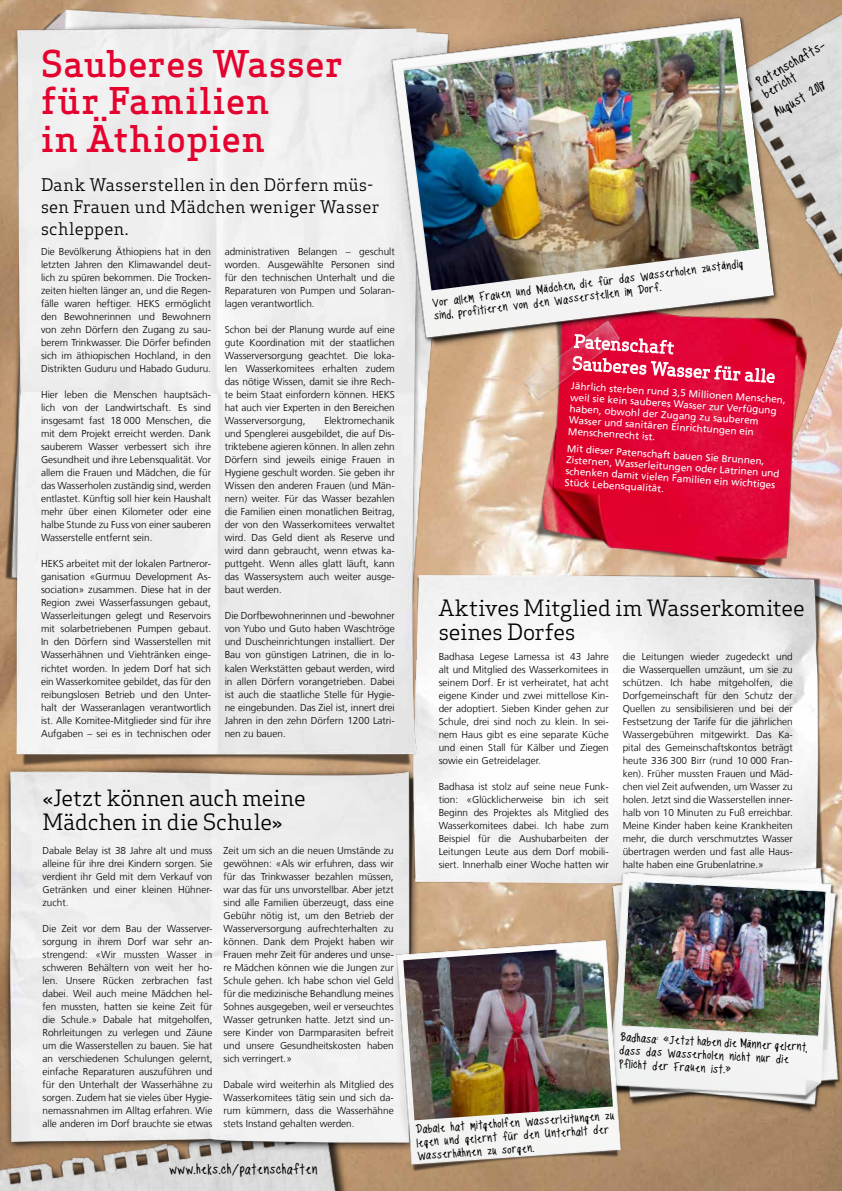
<style>
.page{position:relative;width:842px;height:1191px;background:#fff}
.page>*{position:absolute;margin:0;border:0;box-sizing:border-box;transform-origin:0 0}
.t1{font:500 36px/37.4px "Apex Serif";letter-spacing:.01em;color:#e4032e}
.t2{font:22px/24px "Apex Serif";letter-spacing:-.01em;color:#000}
.t3{font:17px/22px "Apex Serif";letter-spacing:.01em;color:#000}
.t4{font:17px/21.8px "Apex Serif";color:#fff}
.t5{font:14px/13.4px "Tippy Toes Bold";color:#000}
.t6{font:12px/13.3px "Tippy Toes Bold";color:#000}
.t7{font:300 10px/13px "Frutiger LT Com";color:#000;text-align:justify}
.t8{font:10px/11.5px "Frutiger LT Com";color:#fff}
</style>
<div class="page">
<img style="left:449px;top:0;width:393px;height:1191px">
<img style="left:832px;top:3px;width:10px;height:267px">
<img style="left:0;top:765px;width:449px;height:426px">
<img style="left:832px;top:270px;width:10px;height:413px">
<img style="left:396px;top:563px;width:440px;height:368px">
<div style="left:415px;top:574px;width:412px;height:91px;background:#fff;opacity:.58"></div>
<img style="left:0;top:0;width:497px;height:666px">
<img style="left:526px;top:274px;width:312px;height:310px">
<img style="left:480px;top:393px;width:182px;height:49px">
<svg style="left:572px;top:393px;width:203px;height:10px;background:#e10434"></svg>
<img style="left:0;top:2px;width:447px;height:763px">
<div style="left:18px;top:154px;width:383px;height:108px;background:#eee"></div>
<div style="left:19px;top:766px;width:309px;height:89px;background:#fff;opacity:.58"></div>
<img style="left:337px;top:0;width:495px;height:393px">
<img style="left:403px;top:29px;width:356px;height:261px">
<img style="left:587px;top:848px;width:255px;height:272px">
<img style="left:621px;top:880px;width:206px;height:157px">
<img style="left:386px;top:931px;width:246px;height:244px">
<img style="left:403px;top:946px;width:210px;height:174px">
<h1 class="t1" style="left:41px;top:44px;width:304px">Sauberes Wasser für Familien<br>in Äthiopien</h1>
<h3 class="t3" style="left:41px;top:173px;width:340px">Dank Wasserstellen in den Dörfern müs&shy;sen Frauen und Mädchen weniger Wasser schleppen.</h3>
<p class="t7" style="left:225px;top:245px;width:172px">administrativen Belangen – geschult worden. Ausgewählte Personen sind für den technischen Unterhalt und die Reparaturen von Pumpen und Solaran&shy;lagen verantwortlich.</p>
<p class="t7" style="left:225px;top:323px;width:172px">Schon bei der Planung wurde auf eine gute Koordination mit der staatlichen Wasserversorgung geachtet. Die loka&shy;len Wasserkomitees erhalten zudem das nötige Wissen, damit sie ihre Rech&shy;te beim Staat einfordern können. HEKS hat auch vier Experten in den Bereichen Wasserversorgung,</p>
<p class="t7" style="left:41px;top:245px;width:172px">Die Bevölkerung Äthiopiens hat in den letzten Jahren den Klimawandel deut&shy;lich zu spüren bekommen. Die Trocken&shy;zeiten hielten länger an, und die Regen&shy;fälle waren heftiger. HEKS ermöglicht den Bewohnerinnen und Bewohnern von zehn Dörfern den Zugang zu sau&shy;berem Trinkwasser. Die Dörfer befinden sich im äthiopischen Hochland, in den Distrikten Guduru und Habado Guduru.</p>
<p class="t7" style="left:41px;top:388px;width:172px">Hier leben die Menschen hauptsäch&shy;lich von der Landwirtschaft. Es sind insgesamt fast 18 000 Menschen, die mit dem Projekt erreicht werden. Dank sauberem Wasser verbessert sich ihre Gesundheit und ihre Lebensqualität. Vor allem die Frauen und Mädchen, die für das Wasserholen zuständig sind, werden entlastet. Künftig soll hier kein Haushalt mehr über einen Kilometer oder eine halbe Stunde zu Fuss von einer sauberen Wasserstelle entfernt sein.</p>
<p class="t7" style="left:41px;top:557px;width:172px">HEKS arbeitet mit der lokalen Partneror&shy;ganisation «Gurmuu Development As&shy;sociation» zusammen. Diese hat in der Region zwei Wasserfassungen gebaut, Wasserleitungen gelegt und Reservoirs mit solarbetriebenen Pumpen gebaut.<br>In den Dörfern sind Wasserstellen mit Wasserhähnen und Viehtränken einge&shy;richtet worden. In jedem Dorf hat sich ein Wasserkomitee gebildet, das für den reibungslosen Betrieb und den Unter&shy;halt der Wasseranlagen verantwortlich ist. Alle Komitee-Mitglieder sind für ihre Aufgaben – sei es in technischen oder</p>
<p class="t7" style="left:225px;top:414px;width:172px;text-indent:100px">Elektromechanik und Spenglerei ausgebildet, die auf Dis&shy;triktebene agieren können. In allen zehn Dörfern sind jeweils einige Frauen in Hygiene geschult worden. Sie geben ihr Wissen den anderen Frauen (und Män&shy;nern) weiter. Für das Wasser bezahlen die Familien einen monatlichen Beitrag, der von den Wasserkomitees verwaltet wird. Das Geld dient als Reserve und wird dann gebraucht, wenn etwas ka&shy;puttgeht. Wenn alles glatt läuft, kann das Wassersystem auch weiter ausge&shy;baut werden.</p>
<p class="t7" style="left:225px;top:609px;width:172px">Die Dorfbewohnerinnen und -bewohner von Yubo und Guto haben Waschtröge und Duscheinrichtungen installiert. Der Bau von günstigen Latrinen, die in lo&shy;kalen Werkstätten gebaut werden, wird in allen Dörfern vorangetrieben. Dabei ist auch die staatliche Stelle für Hygie&shy;ne eingebunden. Das Ziel ist, innert drei Jahren in den zehn Dörfern 1200 Latri&shy;nen zu bauen.</p>
<h2 class="t2" style="left:42px;top:785px;width:265px">«Jetzt können auch meine<br>Mädchen in die Schule»</h2>
<p class="t7" style="left:42px;top:844px;width:172px">Dabale Belay ist 38 Jahre alt und muss alleine für ihre drei Kindern sorgen. Sie verdient ihr Geld mit dem Verkauf von Getränken und einer kleinen Hühner&shy;zucht.</p>
<p class="t7" style="left:42px;top:922px;width:172px">Die Zeit vor dem Bau der Wasserver&shy;sorgung in ihrem Dorf war sehr an&shy;strengend: «Wir mussten Wasser in schweren Behältern von weit her ho&shy;len. Unsere Rücken zerbrachen fast dabei. Weil auch meine Mädchen hel&shy;fen mussten, hatten sie keine Zeit für die Schule.» Dabale hat mitgeholfen, Rohrleitungen zu verlegen und Zäune um die Wasserstellen zu bauen. Sie hat an verschiedenen Schulungen gelernt, einfache Reparaturen auszuführen und für den Unterhalt der Wasserhähne zu sorgen. Zudem hat sie vieles über Hygie&shy;nemassnahmen im Alltag erfahren. Wie alle anderen im Dorf brauchte sie etwas</p>
<p class="t7" style="left:224px;top:844px;width:172px">Zeit um sich an die neuen Umstände zu gewöhnen: «Als wir erfuhren, dass wir für das Trinkwasser bezahlen müssen, war das für uns unvorstellbar. Aber jetzt sind alle Familien überzeugt, dass eine Gebühr nötig ist, um den Betrieb der Wasserversorgung aufrechterhalten zu können. Dank dem Projekt haben wir Frauen mehr Zeit für anderes und unse&shy;re Mädchen können wie die Jungen zur Schule gehen. Ich habe schon viel Geld für die medizinische Behandlung meines Sohnes ausgegeben, weil er verseuchtes Wasser getrunken hatte. Jetzt sind un&shy;sere Kinder von Darmparasiten befreit und unsere Gesundheitskosten haben sich verringert.»</p>
<p class="t7" style="left:224px;top:1078px;width:172px">Dabale wird weiterhin als Mitglied des Wasserkomitees tätig sein und sich da&shy;rum kümmern, dass die Wasserhähne stets Instand gehalten werden.</p>
<h3 class="t5" style="left:169px;top:1163px;width:150px">www.heks.ch/patenschaften</h3>
<h3 class="t5" style="left:754px;top:78px;width:80px;rotate:-30deg">Patenschafts&shy;bericht</h3>
<h3 class="t5" style="left:772px;top:108px;width:60px;rotate:-30deg">August 2018</h3>
<p class="t6" style="left:431px;top:296px;width:315px;rotate:-7deg">Vor allem Frauen und Mädchen die für das Wasserholen zuständig sind profitieren von den Wasserstellen im Dorf.</p>
<h3 class="t4" style="left:575px;top:330px;width:205px;rotate:4deg">Patenschaft<br>Sauberes Wasser für alle</h3>
<p class="t8" style="left:572px;top:379px;width:217px;rotate:4deg">Jährlich sterben rund 3,5 Millionen Menschen, weil sie kein sauberes Wasser zur Verfügung haben, obwohl der Zugang zu sauberem Wasser und sanitären Einrichtungen ein Menschenrecht ist.</p>
<p class="t8" style="left:567px;top:442px;width:215px;rotate:4deg">Mit dieser Patenschaft bauen Sie Brunnen, Zisternen, Wasserleitungen oder Latrinen und schenken damit vielen Familien ein wichtiges Stück Lebensqualität.</p>
<h2 class="t2" style="left:439px;top:595px;width:368px">Aktives Mitglied im Wasserkomitee seines Dorfes</h2>
<p class="t7" style="left:439px;top:650px;width:172px">Badhasa Legese Lamessa ist 43 Jahre alt und Mitglied des Wasserkomitees in seinem Dorf. Er ist verheiratet, hat acht eigene Kinder und zwei mittellose Kin&shy;der adoptiert. Sieben Kinder gehen zur Schule, drei sind noch zu klein. In sei&shy;nem Haus gibt es eine separate Küche und einen Stall für Kälber und Ziegen sowie ein Getreidelager.</p>
<p class="t7" style="left:439px;top:780px;width:172px">Badhasa ist stolz auf seine neue Funk&shy;tion: «Glücklicherweise bin ich seit Beginn des Projektes als Mitglied des Wasserkomitees dabei. Ich habe zum Beispiel für die Aushubarbeiten der Leitungen Leute aus dem Dorf mobili&shy;siert. Innerhalb einer Woche hatten wir</p>
<p class="t7" style="left:623px;top:650px;width:172px">die Leitungen wieder zugedeckt und die Wasserquellen umzäunt, um sie zu schützen. Ich habe mitgeholfen, die Dorfgemeinschaft für den Schutz der Quellen zu sensibilisieren und bei der Festsetzung der Tarife für die jährlichen Wassergebühren mitgewirkt. Das Ka&shy;pital des Gemeinschaftskontos beträgt heute 336 300 Birr (rund 10 000 Fran&shy;ken). Früher mussten Frauen und Mäd&shy;chen viel Zeit aufwenden, um Wasser zu holen. Jetzt sind die Wasserstellen inner&shy;halb von 10 Minuten zu Fuß erreichbar.<br>Meine Kinder haben keine Krankheiten mehr, die durch verschmutztes Wasser übertragen werden und fast alle Haus&shy;halte haben eine Grubenlatrine.»</p>
<p class="t6" style="left:620px;top:1031px;width:188px;rotate:3deg">Badhasa: «Jetzt haben die Männer gelernt dass das Wasserholen nicht nur die<br>Pflicht der Frauen ist.»</p>
<p class="t6" style="left:415px;top:1123px;width:201px;rotate:-4deg">Dabale hat mitgeholfen Wasserleitungen zu legen und gelernt für den Unterhalt der<br>Wasserhähnen zu sorgen.</p>
</div>
